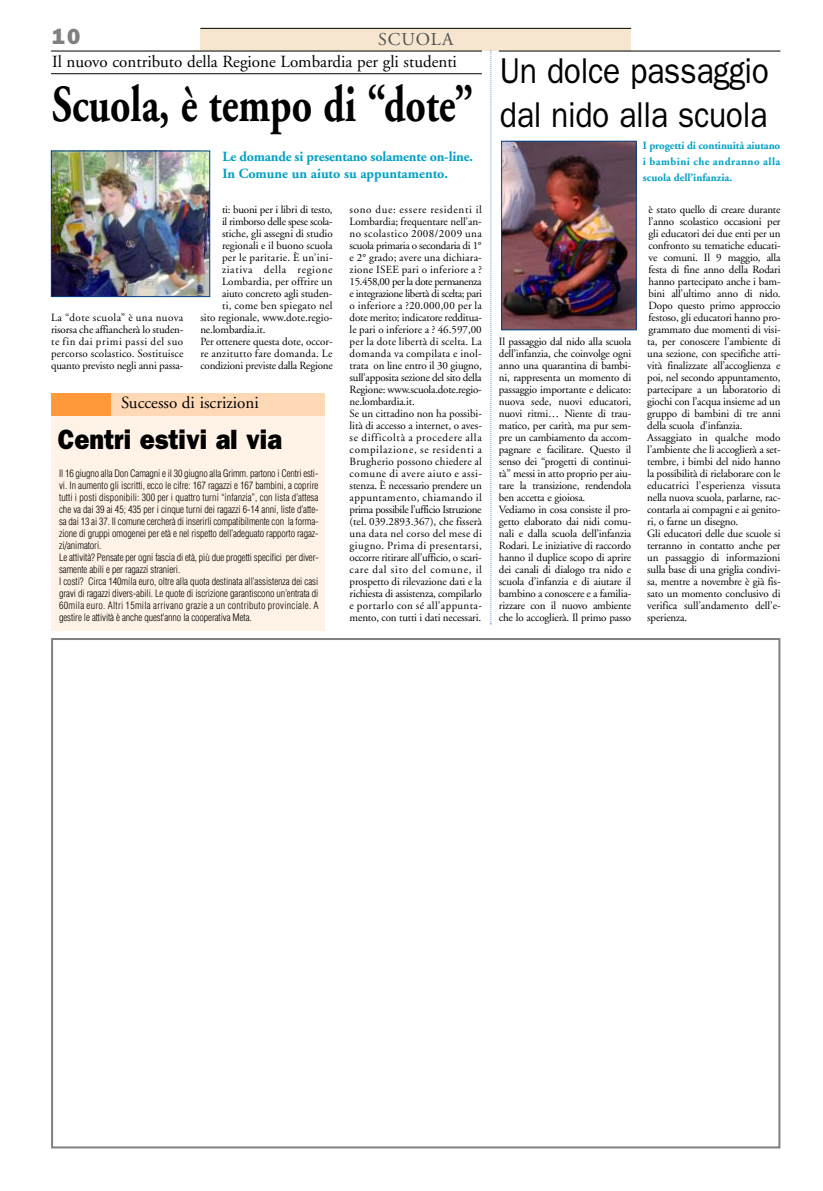
<style>
.page{position:relative;width:823px;height:1191px;background:#fff}
.page>*{position:absolute;margin:0;border:0;box-sizing:border-box;transform-origin:0 0}
.t1{font:700 51.8px "Adobe Garamond";color:#000;scale:.76 1}
.t2{font:36px/44px "Franklin Gothic";letter-spacing:-.01em;color:#000;scale:.89 1}
.t3{font:800 28px "Franklin Gothic";color:#000;scale:.9 1}
.t4{font:800 22px "Franklin Gothic";color:#808080}
.t5{font:18px "Adobe Garamond";letter-spacing:.05em;color:#4d4d4d}
.t6{font:17px "Adobe Garamond";color:#000}
.t7{font:700 14px/16px "Adobe Garamond";letter-spacing:-.015em;color:#02a0c6}
.t8{font:11px/12px "Adobe Garamond";letter-spacing:-.015em;color:#000}
.t9{font:700 11px/16px "Adobe Garamond";color:#02a0c6;text-align:justify}
.t10{font:11px "Adobe Garamond";letter-spacing:.025em;color:#000}
.t11{font:11px "Adobe Garamond";letter-spacing:.005em;color:#000}
.t12{font:11px "Adobe Garamond";letter-spacing:.03em;color:#000}
.t13{font:11px "Adobe Garamond";letter-spacing:.01em;color:#000}
.t14{font:11px "Adobe Garamond";letter-spacing:.06em;color:#000}
.t15{font:300 condensed 10px/12px "Helvetica";letter-spacing:-.005em;color:#000}
</style>
<div class="page">
<div style="left:200px;top:28px;width:430px;height:23px;background:#f6e6d0"></div>
<hr style="left:200px;top:28px;width:430px;height:1px;background:#000">
<img style="left:53px;top:153px;width:155px;height:142px">
<div style="left:51px;top:151px;width:159px;height:146px;border:1px solid #004389"></div>
<hr style="left:51px;top:73px;width:430px;height:1px;background:#000">
<hr style="left:51px;top:51px;width:430px;height:1px;background:#000">
<hr style="left:498px;top:51px;width:282px;height:1px;background:#000">
<div style="left:51px;top:396px;width:273px;height:235px;background:#fff2e6"></div>
<div style="left:51px;top:393px;width:273px;height:22px;background:#ffd9b5"></div>
<div style="left:51px;top:393px;width:59px;height:23px;background:#ff9939"></div>
<img style="left:503px;top:143px;width:131px;height:185px">
<div style="left:501px;top:141px;width:135px;height:189px;border:1px solid #004389"></div>
<svg style="left:490px;top:51px;width:1px;height:573px"></svg>
<h3 class="t4" style="left:52px;top:24px;width:30px">10</h3>
<h3 class="t5" style="left:378px;top:32px;width:76px">SCUOLA</h3>
<h3 class="t6" style="left:52px;top:55px;width:406px">Il nuovo contributo della Regione Lombardia per gli studenti</h3>
<h1 class="t1" style="left:52px;top:84px;width:555px">Scuola, è tempo di “dote”</h1>
<h2 class="t2" style="left:499px;top:48px;width:304px">Un dolce passaggio dal nido alla scuola</h2>
<p class="t7" style="left:222px;top:150px;width:252px">Le domande si presentano solamente on-line.<br>In Comune un aiuto su appuntamento.</p>
<p class="t9" style="left:642px;top:139px;width:139px">I progetti di continuità aiutano i bambini che andranno alla scuola dell’infanzia.</p>
<p class="t8" style="left:51px;top:312px;width:134px;text-align:justify">La “dote scuola” è una nuova risorsa che affiancherà lo studen&shy;te fin dai primi passi del suo percorso scolastico. Sostituisce quanto previsto negli anni passa-</p>
<p class="t8" style="left:222px;top:204px;width:112px">ti: buoni per i libri di testo,</p>
<p class="t8" style="left:222px;top:216px;width:112px">il rimborso delle spese scola-</p>
<p class="t8" style="left:222px;top:228px;width:112px">stiche, gli assegni di studio</p>
<p class="t8" style="left:222px;top:240px;width:112px">regionali e il buono scuola</p>
<p class="t12" style="left:222px;top:253px;width:112px">per le paritarie. È un’ini-</p>
<p class="t14" style="left:222px;top:265px;width:112px">ziativa della regione</p>
<p class="t13" style="left:222px;top:277px;width:112px">Lombardia, per offrire un</p>
<p class="t8" style="left:222px;top:288px;width:112px">aiuto concreto agli studen-</p>
<p class="t10" style="left:222px;top:301px;width:112px">ti, come ben spiegato nel</p>
<p class="t11" style="left:200px;top:313px;width:134px">sito regionale, www.dote.regio-</p>
<p class="t8" style="left:200px;top:324px;width:67px">ne.lombardia.it.</p>
<p class="t8" style="left:200px;top:336px;width:134px">Per ottenere questa dote, occor-</p>
<p class="t10" style="left:200px;top:349px;width:133px">re anzitutto fare domanda. Le</p>
<p class="t8" style="left:200px;top:360px;width:134px">condizioni previste dalla Regione</p>
<h3 class="t6" style="left:121px;top:396px;width:139px">Successo di iscrizioni</h3>
<h3 class="t3" style="left:58px;top:423px;width:250px">Centri estivi al via</h3>
<p class="t15" style="left:59px;top:467px;width:261px">Il 16 giugno alla Don Camagni e il 30 giugno alla Grimm. partono i Centri esti&shy;vi. In aumento gli iscritti, ecco le cifre: 167 ragazzi e 167 bambini, a coprire tutti i posti disponibili: 300 per i quattro turni “infanzia”, con lista d’attesa che va dai 39 ai 45; 435 per i cinque turni dei ragazzi 6-14 anni, liste d’atte&shy;sa dai 13 ai 37. Il comune cercherà di inserirli compatibilmente con la forma&shy;zione di gruppi omogenei per età e nel rispetto dell’adeguato rapporto ragaz&shy;zi/animatori.<br>Le attività? Pensate per ogni fascia di età, più due progetti specifici per diver&shy;samente abili e per ragazzi stranieri.<br>I costi? Circa 140mila euro, oltre alla quota destinata all’assistenza dei casi gravi di ragazzi divers-abili. Le quote di iscrizione garantiscono un’entrata di 60mila euro. Altri 15mila arrivano grazie a un contributo provinciale. A gestire le attività è anche quest’anno la cooperativa Meta.</p>
<p class="t8" style="left:349px;top:204px;width:134px">sono due: essere residenti il<br>Lombardia; frequentare nell’an&shy;no scolastico 2008/2009 una scuola primaria o secondaria di 1° e 2° grado; avere una dichiara&shy;zione ISEE pari o inferiore a ?<br>15.458,00 per la dote permanenza e integrazione libertà di scelta; pari o inferiore a ?20.000,00 per la dote merito; indicatore redditua&shy;le pari o inferiore a ? 46.597,00 per la dote libertà di scelta. La domanda va compilata e inol&shy;trata on line entro il 30 giugno, sull’apposita sezione del sito della<br>Regione: www.scuola.dote.regio&shy;ne.lombardia.it.<br>Se un cittadino non ha possibi&shy;lità di accesso a internet, o aves&shy;se difficoltà a procedere alla compilazione, se residenti a<br>Brugherio possono chiedere al comune di avere aiuto e assi&shy;stenza. È necessario prendere un appuntamento, chiamando il prima possibile l’ufficio Istruzione (tel. 039.2893.367), che fisserà una data nel corso del mese di giugno. Prima di presentarsi, occorre ritirare all’ufficio, o scari&shy;care dal sito del comune, il prospetto di rilevazione dati e la richiesta di assistenza, compilarlo e portarlo con sé all’appunta&shy;mento, con tutti i dati necessari.</p>
<p class="t8" style="left:498px;top:336px;width:134px">Il passaggio dal nido alla scuola dell’infanzia, che coinvolge ogni anno una quarantina di bambi&shy;ni, rappresenta un momento di passaggio importante e delicato: nuova sede, nuovi educatori, nuovi ritmi… Niente di trau&shy;matico, per carità, ma pur sem&shy;pre un cambiamento da accom&shy;pagnare e facilitare. Questo il senso dei “progetti di continui&shy;tà” messi in atto proprio per aiu&shy;tare la transizione, rendendola ben accetta e gioiosa.<br>Vediamo in cosa consiste il pro&shy;getto elaborato dai nidi comu&shy;nali e dalla scuola dell’infanzia<br>Rodari. Le iniziative di raccordo hanno il duplice scopo di aprire dei canali di dialogo tra nido e scuola d’infanzia e di aiutare il bambino a conoscere e a familia&shy;rizzare con il nuovo ambiente che lo accoglierà. Il primo passo</p>
<p class="t8" style="left:647px;top:204px;width:135px">è stato quello di creare durante l’anno scolastico occasioni per gli educatori dei due enti per un confronto su tematiche educati&shy;ve comuni. Il 9 maggio, alla festa di fine anno della Rodari hanno partecipato anche i bam&shy;bini all’ultimo anno di nido.<br>Dopo questo primo approccio festoso, gli educatori hanno pro&shy;grammato due momenti di visi&shy;ta, per conoscere l’ambiente di una sezione, con specifiche atti&shy;vità finalizzate all’accoglienza e poi, nel secondo appuntamento, partecipare a un laboratorio di giochi con l’acqua insieme ad un gruppo di bambini di tre anni della scuola d’infanzia.<br>Assaggiato in qualche modo l’ambiente che li accoglierà a set&shy;tembre, i bimbi del nido hanno la possibilità di rielaborare con le educatrici l’esperienza vissuta nella nuova scuola, parlarne, rac&shy;contarla ai compagni e ai genito&shy;ri, o farne un disegno.<br>Gli educatori delle due scuole si terranno in contatto anche per un passaggio di informazioni sulla base di una griglia condivi&shy;sa, mentre a novembre è già fis&shy;sato un momento conclusivo di verifica sull’andamento dell’e&shy;sperienza.</p>
</div>
